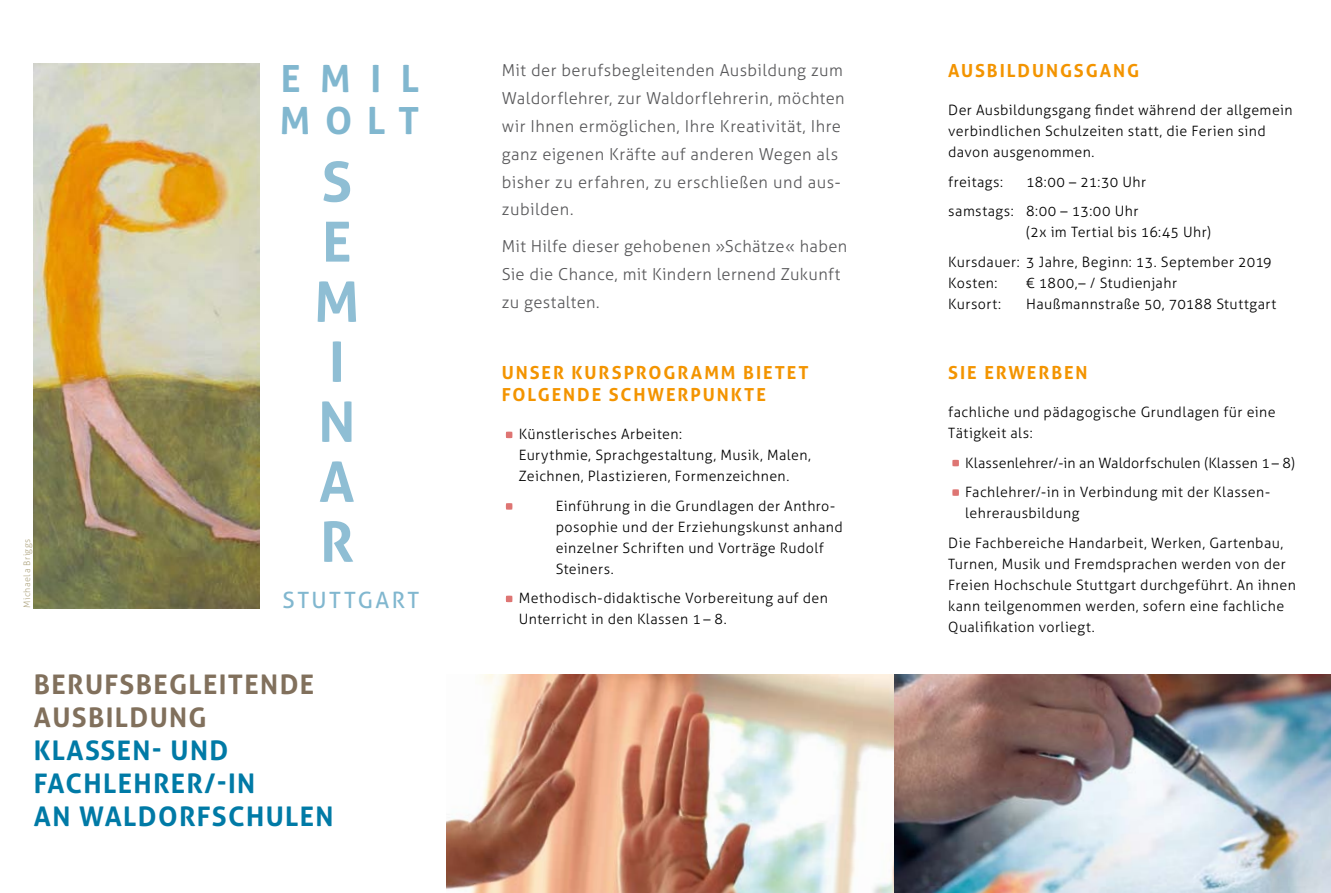
<style>
.page{position:relative;width:1331px;height:893px;background:#fff}
.page>*{position:absolute;margin:0;border:0;box-sizing:border-box;transform-origin:0 0}
.t1{font:300 72px "Aller";color:#de7573}
.t2{font:700 55.5px/60px "Aller";color:#8fbed4}
.t3{font:700 37.5px/42px "Aller";letter-spacing:.46em;color:#81b7cf}
.t4{font:700 27px/33px "Aller";letter-spacing:.05em;color:#007aa6}
.t5{font:700 27px/33px "Aller";letter-spacing:.05em;color:#81705c}
.t6{font:22.5px "Aller";letter-spacing:.11em;color:#81b7cf}
.t7{font:700 18px/22.5px "Aller";letter-spacing:.105em;color:#f39400}
.t8{font:300 16.5px/27.9px "Aller";letter-spacing:.025em;color:#58585a}
.t9{font:300 14.25px/21px "Aller";letter-spacing:.03em;color:#000}
.t10{font:300 14.25px "Aller";letter-spacing:.01em;color:#000}
.t11{font:300 9px "Aller";letter-spacing:.055em;color:#b4aa89}
</style>
<div class="page">
<img style="left:34px;top:64px;width:225px;height:544px">
<img style="left:446px;top:674px;width:885px;height:219px">
<p class="t11" style="left:22px;top:608px;width:71px;rotate:-90deg">Michaela Briggs</p>
<h3 class="t3" style="left:280px;top:57px;width:141px">EMIL<br>M OLT</h3>
<h2 class="t2" style="left:314px;top:152px;width:47px">S<br>E<br>M<br>I<br>N<br>A<br>R</h2>
<h3 class="t6" style="left:283px;top:586px;width:138px">STUTTGART</h3>
<h3 class="t5" style="left:34px;top:668px;width:282px">BERUFSBEGLEITENDE<br>AUSBILDUNG</h3>
<h3 class="t4" style="left:34px;top:734px;width:301px">KLASSEN- UND<br>FACHLEHRER/-IN<br>AN WALDORFSCHULEN</h3>
<p class="t8" style="left:502px;top:56px;width:344px">Mit der berufsbegleitenden Ausbildung zum Waldorflehrer, zur Waldorflehrerin, möchten wir Ihnen ermöglichen, Ihre Kreativität, Ihre ganz eigenen Kräfte auf anderen Wegen als bisher zu erfahren, zu erschließen und aus&shy;zubilden.</p>
<p class="t8" style="left:502px;top:232px;width:347px">Mit Hilfe dieser gehobenen »Schätze« haben<br>Sie die Chance, mit Kindern lernend Zukunft zu gestalten.</p>
<p class="t7" style="left:502px;top:361px;width:308px">UNSER KURSPROGRAMM BIETET<br>FOLGENDE SCHWERPUNKTE</p>
<h1 class="t1" style="left:502px;top:369px;width:16px">.</h1>
<p class="t9" style="left:519px;top:424px;width:294px">Künstlerisches Arbeiten:<br>Eurythmie, Sprachgestaltung, Musik, Malen,<br>Zeichnen, Plastizieren, Formenzeichnen.</p>
<h1 class="t1" style="left:502px;top:441px;width:16px">.</h1>
<p class="t9" style="left:556px;top:495px;width:288px">Einführung in die Grundlagen der Anthro&shy;posophie und der Erziehungskunst anhand einzelner Schriften und Vorträge Rudolf Steiners.</p>
<h1 class="t1" style="left:502px;top:533px;width:16px">.</h1>
<p class="t9" style="left:519px;top:588px;width:311px">Methodisch-didaktische Vorbereitung auf den<br>Unterricht in den Klassen 1 – 8.</p>
<p class="t7" style="left:948px;top:59px;width:192px">AUSBILDUNGSGANG</p>
<p class="t9" style="left:948px;top:100px;width:346px">Der Ausbildungsgang findet während der allgemein verbindlichen Schulzeiten statt, die Ferien sind davon ausgenommen.</p>
<p class="t9" style="left:948px;top:171px;width:56px">freitags:</p>
<p class="t9" style="left:948px;top:167px;width:199px;line-height:29.5px;text-indent:78px">18:00 – 21:30 Uhr samstags: 8:00 – 13:00 Uhr</p>
<p class="t9" style="left:948px;top:217px;width:325px;line-height:29.5px;text-indent:78px">(2x im Tertial bis 16:45 Uhr)<br>Kursdauer: 3 Jahre, Beginn: 13. September 2019</p>
<p class="t9" style="left:948px;top:272px;width:51px">Kosten:</p>
<p class="t9" style="left:1026px;top:272px;width:152px">€ 1800,– / Studienjahr</p>
<p class="t9" style="left:948px;top:293px;width:54px">Kursort:</p>
<p class="t9" style="left:1026px;top:293px;width:251px">Haußmannstraße 50, 70188 Stuttgart</p>
<p class="t7" style="left:948px;top:361px;width:141px">SIE ERWERBEN</p>
<p class="t9" style="left:948px;top:402px;width:329px">fachliche und pädagogische Grundlagen für eine<br>Tätigkeit als:</p>
<h1 class="t1" style="left:948px;top:397px;width:16px">.</h1>
<p class="t10" style="left:965px;top:454px;width:331px">Klassenlehrer/-in an Waldorfschulen (Klassen 1– 8)</p>
<h1 class="t1" style="left:948px;top:427px;width:16px">.</h1>
<p class="t9" style="left:965px;top:482px;width:305px">Fachlehrer/-in in Verbindung mit der Klassen&shy;lehrerausbildung</p>
<p class="t9" style="left:948px;top:532px;width:349px">Die Fachbereiche Handarbeit, Werken, Gartenbau, Turnen, Musik und Fremdsprachen werden von der Freien Hochschule Stuttgart durchgeführt. An ihnen kann teilgenommen werden, sofern eine fachliche Qualifikation vorliegt.</p>
</div>
